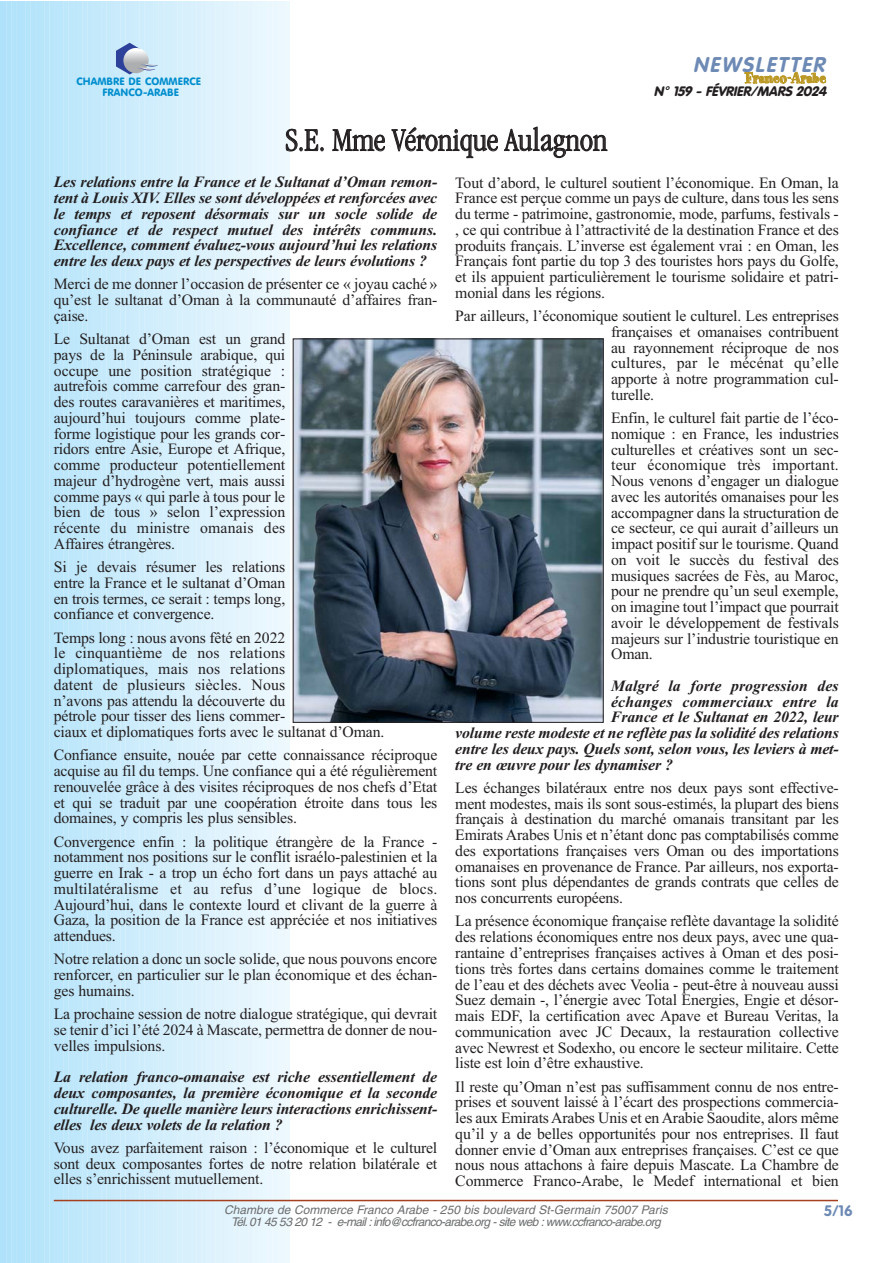
<style>
.page{position:relative;width:893px;height:1263px;background:#fff}
.page>*{position:absolute;margin:0;border:0;box-sizing:border-box;transform-origin:0 0}
.t1{font:300 condensed 33px "Garamond";color:#231f20}
.t2{font:italic 700 21px "VAG Rounded";color:#6d8ab5}
.t3{font:16.5px "Spumoni LP";letter-spacing:.02em;color:#bb9824}
.t4{font:15.75px/15.8px "Times New Roman";letter-spacing:-.01em;color:#231f20;text-align:justify}
.t5{font:italic 700 15.75px/15.8px "Times New Roman";letter-spacing:-.01em;color:#231f20;text-align:justify}
.t6{font:italic 700 15.75px "Times New Roman";letter-spacing:.01em;color:#231f20}
.t7{font:700 15px "VAG Rounded";color:#6d8ab5}
.t8{font:italic 900 13.5px "VAG Rounded";color:#231f20}
.t9{font:italic 12px "Helvetica";color:#6c6e70}
.t10{font:10.5px/10.5px "VAG Rounded BT";letter-spacing:.005em;color:#008ece;text-align:center}
</style>
<div class="page">
<div style="left:0;top:1px;width:9px;height:1262px;background:#afe2fa"></div>
<svg style="left:9px;top:1px;width:5px;height:1262px;background:#b3e3fa"></svg>
<div style="left:14px;top:1px;width:10px;height:1262px;background:#b2e3fa"></div>
<svg style="left:23px;top:1px;width:10px;height:1262px;background:#b6e4fa"></svg>
<div style="left:33px;top:1px;width:10px;height:1262px;background:#b6e4fa"></div>
<div style="left:42px;top:1px;width:10px;height:1262px;background:#b9e5fa"></div>
<div style="left:52px;top:1px;width:10px;height:1262px;background:#bbe6fb"></div>
<div style="left:61px;top:1px;width:10px;height:1262px;background:#bde7fb"></div>
<div style="left:71px;top:1px;width:10px;height:1262px;background:#bfe7fb"></div>
<div style="left:80px;top:1px;width:10px;height:1262px;background:#c1e8fb"></div>
<div style="left:89px;top:1px;width:11px;height:1262px;background:#c3e9fb"></div>
<div style="left:99px;top:1px;width:10px;height:1262px;background:#c5eafb"></div>
<div style="left:108px;top:1px;width:10px;height:1262px;background:#c8eafb"></div>
<div style="left:118px;top:1px;width:10px;height:1262px;background:#caebfc"></div>
<div style="left:127px;top:1px;width:10px;height:1262px;background:#ccecfc"></div>
<div style="left:137px;top:1px;width:10px;height:1262px;background:#ceedfc"></div>
<div style="left:146px;top:1px;width:10px;height:1262px;background:#d0edfc"></div>
<div style="left:156px;top:1px;width:10px;height:1262px;background:#d2eefc"></div>
<div style="left:165px;top:1px;width:10px;height:1262px;background:#d4effc"></div>
<div style="left:175px;top:1px;width:10px;height:1262px;background:#d6f0fc"></div>
<div style="left:184px;top:1px;width:10px;height:1262px;background:#d8f0fc"></div>
<div style="left:194px;top:1px;width:10px;height:1262px;background:#daf1fd"></div>
<div style="left:203px;top:1px;width:10px;height:1262px;background:#ddf2fd"></div>
<div style="left:213px;top:1px;width:10px;height:1262px;background:#dff3fd"></div>
<div style="left:222px;top:1px;width:10px;height:1262px;background:#e1f3fd"></div>
<div style="left:232px;top:1px;width:10px;height:1262px;background:#e3f4fd"></div>
<div style="left:241px;top:1px;width:10px;height:1262px;background:#e5f5fd"></div>
<div style="left:251px;top:1px;width:10px;height:1262px;background:#e7f6fd"></div>
<div style="left:260px;top:1px;width:10px;height:1262px;background:#e9f7fe"></div>
<div style="left:270px;top:1px;width:10px;height:1262px;background:#ebf7fe"></div>
<div style="left:279px;top:1px;width:10px;height:1262px;background:#edf8fe"></div>
<hr style="left:54px;top:1200px;width:784px;height:1px;background:#a6411f">
<svg style="left:116px;top:43px;width:42px;height:31px"></svg>
<img style="left:295px;top:340px;width:307px;height:381px">
<div style="left:293px;top:338px;width:311px;height:385px;border:1px solid #231f20"></div>
<p class="t10" style="left:76px;top:77px;width:126px">CHAMBRE DE COMMERCE<br>FRANCO-ARABE</p>
<h2 class="t2" style="left:693px;top:56px;width:137px">NEWSLETTER</h2>
<p class="t3" style="left:745px;top:72px;width:82px">Franco-Arabe</p>
<p class="t8" style="left:654px;top:85px;width:177px">N° 159 - FÉVRIER/MARS 2024</p>
<h1 class="t1" style="left:285px;top:127px;width:324px">S.E. Mme Véronique Aulagnon</h1>
<p class="t5" style="left:54px;top:176px;width:385px">Les relations entre la France et le Sultanat d’Oman remon&shy;tent à Louis XIV. Elles se sont développées et renforcées avec le temps et reposent désormais sur un socle solide de confiance et de respect mutuel des intérêts communs.<br>Excellence, comment évaluez-vous aujourd’hui les relations entre les deux pays et les perspectives de leurs évolutions ?</p>
<p class="t4" style="left:54px;top:278px;width:385px">Merci de me donner l’occasion de présenter ce « joyau caché » qu’est le sultanat d’Oman à la communauté d’affaires fran&shy;çaise.</p>
<p class="t4" style="left:54px;top:332px;width:233px">Le Sultanat d’Oman est un grand pays de la Péninsule arabique, qui occupe une position stratégique : autrefois comme carrefour des gran&shy;des routes caravanières et maritimes, aujourd’hui toujours comme plate&shy;forme logistique pour les grands cor&shy;ridors entre Asie, Europe et Afrique, comme producteur potentiellement majeur d’hydrogène vert, mais aussi comme pays « qui parle à tous pour le bien de tous » selon l’expression récente du ministre omanais des Affaires étrangères.</p>
<p class="t4" style="left:54px;top:560px;width:233px">Si je devais résumer les relations entre la France et le sultanat d’Oman en trois termes, ce serait : temps long, confiance et convergence.</p>
<p class="t4" style="left:54px;top:631px;width:332px;text-align:left">Temps long : nous avons fêté en 2022<br>le cinquantième de nos relations<br>diplomatiques, mais nos relations<br>datent de plusieurs siècles. Nous<br>n’avons pas attendu la découverte du<br>pétrole pour tisser des liens commer-<br>ciaux et diplomatiques forts avec le sultanat d’Oman.</p>
<p class="t4" style="left:54px;top:749px;width:385px">Confiance ensuite, nouée par cette connaissance réciproque acquise au fil du temps. Une confiance qui a été régulièrement renouvelée grâce à des visites réciproques de nos chefs d’Etat et qui se traduit par une coopération étroite dans tous les domaines, y compris les plus sensibles.</p>
<p class="t4" style="left:54px;top:835px;width:385px">Convergence enfin : la politique étrangère de la France - notamment nos positions sur le conflit israélo-palestinien et la guerre en Irak - a trop un écho fort dans un pays attaché au multilatéralisme et au refus d’une logique de blocs.<br>Aujourd’hui, dans le contexte lourd et clivant de la guerre à Gaza, la position de la France est appréciée et nos initiatives attendues.</p>
<p class="t4" style="left:54px;top:953px;width:385px">Notre relation a donc un socle solide, que nous pouvons encore renforcer, en particulier sur le plan économique et des échan&shy;ges humains.</p>
<p class="t4" style="left:54px;top:1007px;width:385px">La prochaine session de notre dialogue stratégique, qui devrait se tenir d’ici l’été 2024 à Mascate, permettra de donner de nou&shy;velles impulsions.</p>
<p class="t5" style="left:54px;top:1071px;width:385px">La relation franco-omanaise est riche essentiellement de deux composantes, la première économique et la seconde culturelle. De quelle manière leurs interactions enrichissent&shy;elles les deux volets de la relation ?</p>
<p class="t4" style="left:54px;top:1141px;width:385px">Vous avez parfaitement raison : l’économique et le culturel sont deux composantes fortes de notre relation bilatérale et elles s’enrichissent mutuellement.</p>
<p class="t4" style="left:455px;top:176px;width:385px">Tout d’abord, le culturel soutient l’économique. En Oman, la France est perçue comme un pays de culture, dans tous les sens du terme - patrimoine, gastronomie, mode, parfums, festivals - , ce qui contribue à l’attractivité de la destination France et des produits français. L’inverse est également vrai : en Oman, les Français font partie du top 3 des touristes hors pays du Golfe, et ils appuient particulièrement le tourisme solidaire et patri&shy;monial dans les régions.</p>
<p class="t4" style="left:611px;top:309px;width:229px;text-indent:-156px">Par ailleurs, l’économique soutient le culturel. Les entreprises françaises et omanaises contribuent au rayonnement réciproque de nos cultures, par le mécénat qu’elle apporte à notre programmation cul&shy;turelle.</p>
<p class="t4" style="left:611px;top:411px;width:229px">Enfin, le culturel fait partie de l’éco&shy;nomique : en France, les industries culturelles et créatives sont un sec&shy;teur économique très important.<br>Nous venons d’engager un dialogue avec les autorités omanaises pour les accompagner dans la structuration de ce secteur, ce qui aurait d’ailleurs un impact positif sur le tourisme. Quand on voit le succès du festival des musiques sacrées de Fès, au Maroc, pour ne prendre qu’un seul exemple, on imagine tout l’impact que pourrait avoir le développement de festivals majeurs sur l’industrie touristique en Oman.</p>
<p class="t5" style="left:611px;top:679px;width:229px">Malgré la forte progression des</p>
<p class="t6" style="left:611px;top:696px;width:229px">échanges commerciaux entre la</p>
<p class="t5" style="left:611px;top:711px;width:229px">France et le Sultanat en 2022, leur</p>
<p class="t5" style="left:455px;top:727px;width:385px">volume reste modeste et ne reflète pas la solidité des relations</p>
<p class="t5" style="left:455px;top:742px;width:385px">entre les deux pays. Quels sont, selon vous, les leviers à met-</p>
<p class="t5" style="left:455px;top:758px;width:219px">tre en œuvre pour les dynamiser ?</p>
<p class="t4" style="left:455px;top:781px;width:385px">Les échanges bilatéraux entre nos deux pays sont effective&shy;ment modestes, mais ils sont sous-estimés, la plupart des biens français à destination du marché omanais transitant par les Emirats Arabes Unis et n’étant donc pas comptabilisés comme des exportations françaises vers Oman ou des importations omanaises en provenance de France. Par ailleurs, nos exporta&shy;tions sont plus dépendantes de grands contrats que celles de nos concurrents européens.</p>
<p class="t4" style="left:455px;top:915px;width:385px">La présence économique française reflète davantage la solidité des relations économiques entre nos deux pays, avec une qua&shy;rantaine d’entreprises françaises actives à Oman et des posi&shy;tions très fortes dans certains domaines comme le traitement de l’eau et des déchets avec Veolia - peut-être à nouveau aussi Suez demain -, l’énergie avec Total Energies, Engie et désor&shy;mais EDF, la certification avec Apave et Bureau Veritas, la communication avec JC Decaux, la restauration collective avec Newrest et Sodexho, ou encore le secteur militaire. Cette liste est loin d’être exhaustive.</p>
<p class="t4" style="left:455px;top:1080px;width:385px">Il reste qu’Oman n’est pas suffisamment connu de nos entre&shy;prises et souvent laissé à l’écart des prospections commercia&shy;les aux Emirats Arabes Unis et en Arabie Saoudite, alors même qu’il y a de belles opportunités pour nos entreprises. Il faut donner envie d’Oman aux entreprises françaises. C’est ce que nous nous attachons à faire depuis Mascate. La Chambre de Commerce Franco-Arabe, le Medef international et bien</p>
<p class="t9" style="left:224px;top:1205px;width:447px">Chambre de Commerce Franco Arabe - 250 bis boulevard St-Germain 75007 Paris</p>
<p class="t7" style="left:824px;top:1205px;width:30px">5/16</p>
<p class="t9" style="left:231px;top:1217px;width:433px">Tél. 01 45 53 20 12 - e-mail: info@ccfranco-arabe.org -site web : www.ccfranco-arabe.org</p>
</div>
